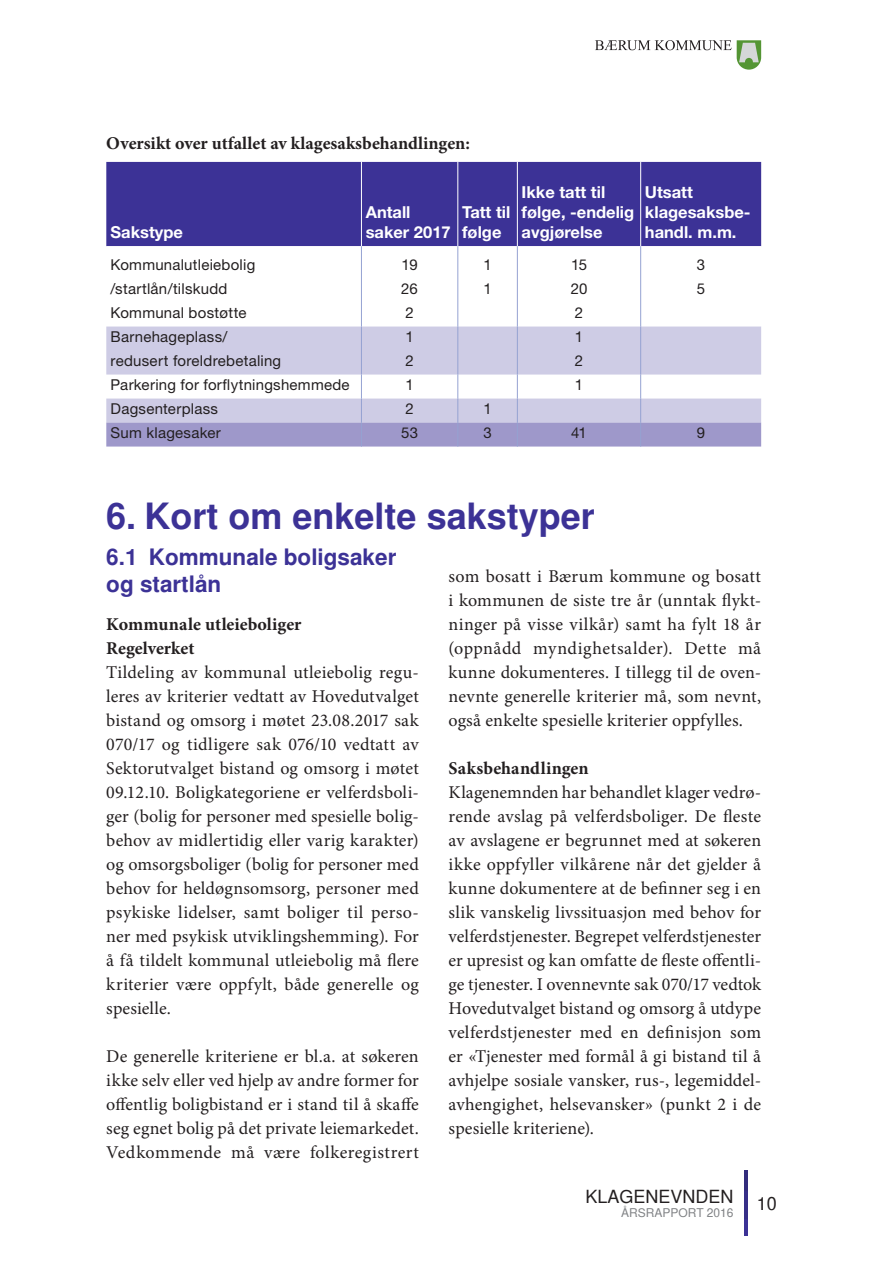
<style>
.page{position:relative;width:893px;height:1263px;background:#fff}
.page>*{position:absolute;margin:0;border:0;box-sizing:border-box;transform-origin:0 0}
.t1{font:700 36px "Helvetica";color:#3c3296}
.t2{font:700 22.5px/27px "Helvetica";color:#3c3296}
.Brødtekst{font:18px/24px "Minion Pro";letter-spacing:.01em;color:#231f20;text-align:justify}
.Brødtekst_bold{font:700 18px "Minion Pro";letter-spacing:.005em;color:#231f20}
.Regelverket{font:700 18px "Minion Pro";color:#231f20}
.t3{font:18px "Helvetica";color:#231f20}
.t4{font:700 16.5px/19.8px "Helvetica Neue LT Std";color:#fff}
.Brødtekst-2{font:15px/24px "Helvetica Neue LT Std";letter-spacing:.015em;color:#231f20}
.t5{font:12px "Helvetica";color:#808285}
</style>
<div class="page">
<svg style="left:595px;top:40px;width:166px;height:30px"></svg>
<svg style="left:745px;top:1170px;width:3px;height:66px"></svg>
<div style="left:106px;top:162px;width:655px;height:84px;background:#3c3296"></div>
<svg style="left:106px;top:246px;width:655px;height:81px"></svg>
<div style="left:106px;top:327px;width:655px;height:48px;background:#cecce5"></div>
<hr style="left:361px;top:162px;width:1px;height:84px;background:#fff">
<hr style="left:458px;top:162px;width:1px;height:84px;background:#fff">
<hr style="left:517px;top:162px;width:1px;height:84px;background:#fff">
<hr style="left:640px;top:162px;width:1px;height:84px;background:#fff">
<hr style="left:361px;top:246px;width:1px;height:81px;background:#95a2d2">
<hr style="left:457px;top:246px;width:1px;height:81px;background:#95a2d2">
<hr style="left:517px;top:246px;width:1px;height:81px;background:#95a2d2">
<hr style="left:640px;top:246px;width:1px;height:81px;background:#95a2d2">
<hr style="left:361px;top:327px;width:1px;height:48px;background:#95a2d2">
<hr style="left:457px;top:327px;width:1px;height:48px;background:#95a2d2">
<hr style="left:517px;top:327px;width:1px;height:48px;background:#95a2d2">
<hr style="left:640px;top:327px;width:1px;height:48px;background:#95a2d2">
<svg style="left:106px;top:375px;width:655px;height:72px"></svg>
<p class="Regelverket" style="left:106px;top:131px;width:365px">Oversikt over utfallet av klagesaksbehandlingen:</p>
<p class="t4" style="left:111px;top:222px;width:74px">Sakstype</p>
<p class="t4" style="left:366px;top:202px;width:46px">Antall</p>
<p class="t4" style="left:366px;top:222px;width:86px">saker 2017</p>
<p class="t4" style="left:462px;top:202px;width:50px">Tatt til følge</p>
<p class="t4" style="left:522px;top:182px;width:114px">Ikke tatt til følge, -endelig avgjørelse</p>
<p class="t4" style="left:645px;top:182px;width:107px">Utsatt klagesaksbe&shy;handl. m.m.</p>
<p class="Brødtekst-2" style="left:111px;top:252px;width:146px">Kommunalutleiebolig /startlån/tilskudd</p>
<p class="Brødtekst-2" style="left:111px;top:300px;width:138px">Kommunal bostøtte</p>
<p class="Brødtekst-2" style="left:401px;top:252px;width:18px;text-align:justify">19<br>26<br>2</p>
<p class="Brødtekst-2" style="left:483px;top:252px;width:10px">1<br>1</p>
<p class="Brødtekst-2" style="left:571px;top:252px;width:18px;text-align:justify">15<br>20<br>2</p>
<p class="Brødtekst-2" style="left:697px;top:252px;width:10px">3<br>5</p>
<p class="Brødtekst-2" style="left:111px;top:324px;width:172px">Barnehageplass/ redusert foreldrebetaling</p>
<p class="Brødtekst-2" style="left:405px;top:324px;width:10px">1</p>
<p class="Brødtekst-2" style="left:405px;top:348px;width:10px">2</p>
<p class="Brødtekst-2" style="left:575px;top:324px;width:10px">1</p>
<p class="Brødtekst-2" style="left:575px;top:348px;width:10px">2</p>
<p class="Brødtekst-2" style="left:111px;top:372px;width:241px">Parkering for forflytningshemmede</p>
<p class="Brødtekst-2" style="left:405px;top:372px;width:10px">1</p>
<p class="Brødtekst-2" style="left:575px;top:372px;width:10px">1</p>
<p class="Brødtekst-2" style="left:111px;top:396px;width:109px">Dagsenterplass</p>
<p class="Brødtekst-2" style="left:405px;top:396px;width:10px">2</p>
<p class="Brødtekst-2" style="left:483px;top:396px;width:10px">1</p>
<p class="Brødtekst-2" style="left:111px;top:420px;width:112px">Sum klagesaker</p>
<p class="Brødtekst-2" style="left:401px;top:420px;width:18px">53</p>
<p class="Brødtekst-2" style="left:483px;top:420px;width:10px">3</p>
<p class="Brødtekst-2" style="left:571px;top:420px;width:17px">41</p>
<p class="Brødtekst-2" style="left:697px;top:420px;width:10px">9</p>
<p class="t1" style="left:106px;top:495px;width:490px">6. Kort om enkelte sakstyper</p>
<p class="t2" style="left:106px;top:543px;width:292px">6.1 Kommunale boligsaker og startlån</p>
<p class="Brødtekst_bold" style="left:106px;top:612px;width:197px">Kommunale utleieboliger</p>
<p class="Brødtekst_bold" style="left:106px;top:636px;width:90px">Regelverket</p>
<p class="Brødtekst" style="left:106px;top:660px;width:314px">Tildeling av kommunal utleiebolig regu&shy;leres av kriterier vedtatt av Hovedutvalget bistand og omsorg i møtet 23.08.2017 sak 070/17 og tidligere sak 076/10 vedtatt av Sektorutvalget bistand og omsorg i møtet 09.12.10. Boligkategoriene er velferdsboli&shy;ger (bolig for personer med spesielle bolig&shy;behov av midlertidig eller varig karakter) og omsorgsboliger (bolig for personer med behov for heldøgnsomsorg, personer med psykiske lidelser, samt boliger til perso&shy;ner med psykisk utviklingshemming). For å få tildelt kommunal utleiebolig må flere kriterier være oppfylt, både generelle og spesielle.</p>
<p class="Brødtekst" style="left:106px;top:1044px;width:314px">De generelle kriteriene er bl.a. at søkeren ikke selv eller ved hjelp av andre former for offentlig boligbistand er i stand til å skaffe seg egnet bolig på det private leiemarkedet.<br>Vedkommende må være folkeregistrert</p>
<p class="Brødtekst" style="left:449px;top:564px;width:314px">som bosatt i Bærum kommune og bosatt i kommunen de siste tre år (unntak flykt&shy;ninger på visse vilkår) samt ha fylt 18 år (oppnådd myndighetsalder). Dette må kunne dokumenteres. I tillegg til de oven&shy;nevnte generelle kriterier må, som nevnt, også enkelte spesielle kriterier oppfylles.</p>
<p class="Brødtekst_bold" style="left:449px;top:756px;width:142px">Saksbehandlingen</p>
<p class="Brødtekst" style="left:449px;top:780px;width:314px">Klagenemnden har behandlet klager vedrø&shy;rende avslag på velferdsboliger. De fleste av avslagene er begrunnet med at søkeren ikke oppfyller vilkårene når det gjelder å kunne dokumentere at de befinner seg i en slik vanskelig livssituasjon med behov for velferdstjenester. Begrepet velferdstjenester er upresist og kan omfatte de fleste offentli&shy;ge tjenester. I ovennevnte sak 070/17 vedtok Hovedutvalget bistand og omsorg å utdype velferdstjenester med en definisjon som er «Tjenester med formål å gi bistand til å avhjelpe sosiale vansker, rus-, legemiddel&shy;avhengighet, helsevansker» (punkt 2 i de spesielle kriteriene).</p>
<p class="t3" style="left:585px;top:1186px;width:150px">KLAGENEVNDEN</p>
<p class="t5" style="left:621px;top:1206px;width:114px">ÅRSRAPPORT 2016</p>
<p class="t3" style="left:757px;top:1193px;width:22px">10</p>
</div>
